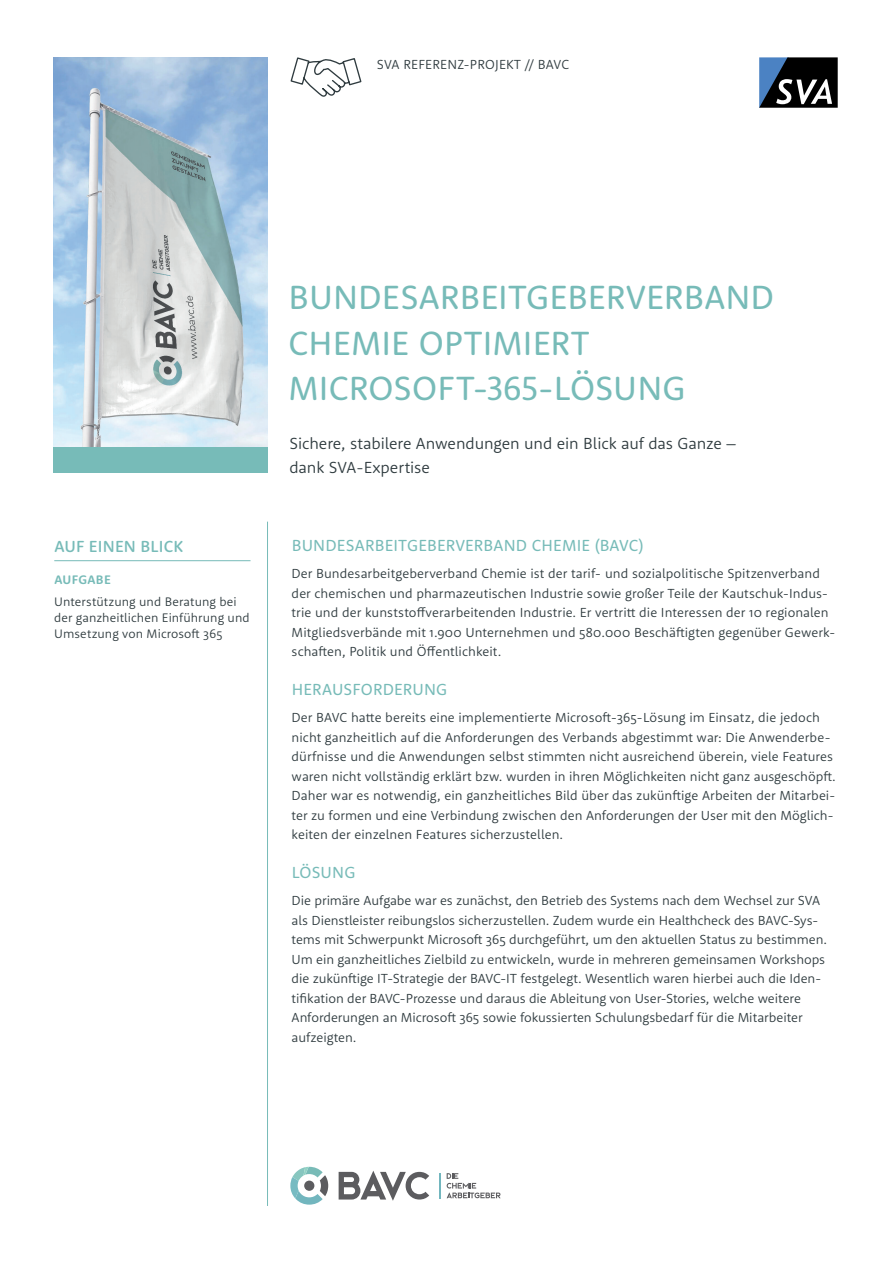
<style>
.page{position:relative;width:893px;height:1263px;background:#fff}
.page>*{position:absolute;margin:0;border:0;box-sizing:border-box;transform-origin:0 0}
.t1{font:34.5px/45.3px "Rooney Sans";letter-spacing:.005em;color:#77bbb8}
.t2{font:300 16.5px/24px "Rooney Sans";letter-spacing:-.01em;color:#2f3b3f}
.t3{font:16.5px "Rooney Sans";letter-spacing:.01em;color:#77bbb8}
.t4{font:500 16.5px "Rooney Sans";letter-spacing:.015em;color:#77bbb8}
.t5{font:300 13.5px/19.5px "Rooney Sans";color:#2f3b3f}
.t6{font:300 12.75px/15.8px "Rooney Sans";letter-spacing:.005em;color:#2f3b3f}
.t7{font:700 12.75px "Rooney Sans";letter-spacing:.025em;color:#77bbb8}
</style>
<div class="page">
<svg style="left:759px;top:57px;width:79px;height:51px;background:#36404c"></svg>
<hr style="left:267px;top:522px;width:1px;height:684px;background:#77bbb8">
<svg style="left:290px;top:57px;width:72px;height:40px"></svg>
<hr style="left:54px;top:560px;width:197px;height:1px;background:#77bbb8">
<img style="left:53px;top:57px;width:215px;height:390px">
<div style="left:53px;top:447px;width:215px;height:26px;background:#77bbb8"></div>
<svg style="left:339px;top:1171px;width:90px;height:30px"></svg>
<svg style="left:439px;top:1173px;width:1px;height:25px"></svg>
<svg style="left:290px;top:1167px;width:38px;height:37px"></svg>
<svg style="left:447px;top:1173px;width:54px;height:25px"></svg>
<p class="t5" style="left:377px;top:54px;width:194px">SVA REFERENZ-PROJEKT // BAVC</p>
<p class="t4" style="left:54px;top:536px;width:130px">AUF EINEN BLICK</p>
<p class="t7" style="left:54px;top:571px;width:58px">AUFGABE</p>
<p class="t6" style="left:54px;top:593px;width:197px">Unterstützung und Beratung bei der ganzheitlichen Einführung und<br>Umsetzung von Microsoft 365</p>
<h1 class="t1" style="left:289px;top:274px;width:487px">BUNDESARBEITGEBERVERBAND<br>CHEMIE OPTIMIERT<br>MICROSOFT-365-LÖSUNG</h1>
<p class="t2" style="left:289px;top:430px;width:448px">Sichere, stabilere Anwendungen und ein Blick auf das Ganze – dank SVA-Expertise</p>
<p class="t3" style="left:292px;top:535px;width:354px">BUNDESARBEITGEBERVERBAND CHEMIE (BAVC)</p>
<p class="t5" style="left:292px;top:563px;width:545px">Der Bundesarbeitgeberverband Chemie ist der tarif- und sozialpolitische Spitzenverband der chemischen und pharmazeutischen Industrie sowie großer Teile der Kautschuk-Indus&shy;trie und der kunststoffverarbeitenden Industrie. Er vertritt die Interessen der 10 regionalen Mitgliedsverbände mit 1.900 Unternehmen und 580.000 Beschäftigten gegenüber Gewerk&shy;schaften, Politik und Öffentlichkeit.</p>
<p class="t3" style="left:292px;top:679px;width:157px">HERAUSFORDERUNG</p>
<p class="t5" style="left:292px;top:707px;width:546px">Der BAVC hatte bereits eine implementierte Microsoft-365-Lösung im Einsatz, die jedoch nicht ganzheitlich auf die Anforderungen des Verbands abgestimmt war: Die Anwenderbe&shy;dürfnisse und die Anwendungen selbst stimmten nicht ausreichend überein, viele Features waren nicht vollständig erklärt bzw. wurden in ihren Möglichkeiten nicht ganz ausgeschöpft.<br>Daher war es notwendig, ein ganzheitliches Bild über das zukünftige Arbeiten der Mitarbei&shy;ter zu formen und eine Verbindung zwischen den Anforderungen der User mit den Möglich&shy;keiten der einzelnen Features sicherzustellen.</p>
<p class="t3" style="left:292px;top:862px;width:65px">LÖSUNG</p>
<p class="t5" style="left:292px;top:890px;width:537px">Die primäre Aufgabe war es zunächst, den Betrieb des Systems nach dem Wechsel zur SVA als Dienstleister reibungslos sicherzustellen. Zudem wurde ein Healthcheck des BAVC-Sys&shy;tems mit Schwerpunkt Microsoft 365 durchgeführt, um den aktuellen Status zu bestimmen.<br>Um ein ganzheitliches Zielbild zu entwickeln, wurde in mehreren gemeinsamen Workshops die zukünftige IT-Strategie der BAVC-IT festgelegt. Wesentlich waren hierbei auch die Iden&shy;tifikation der BAVC-Prozesse und daraus die Ableitung von User-Stories, welche weitere Anforderungen an Microsoft 365 sowie fokussierten Schulungsbedarf für die Mitarbeiter aufzeigten.</p>
</div>
